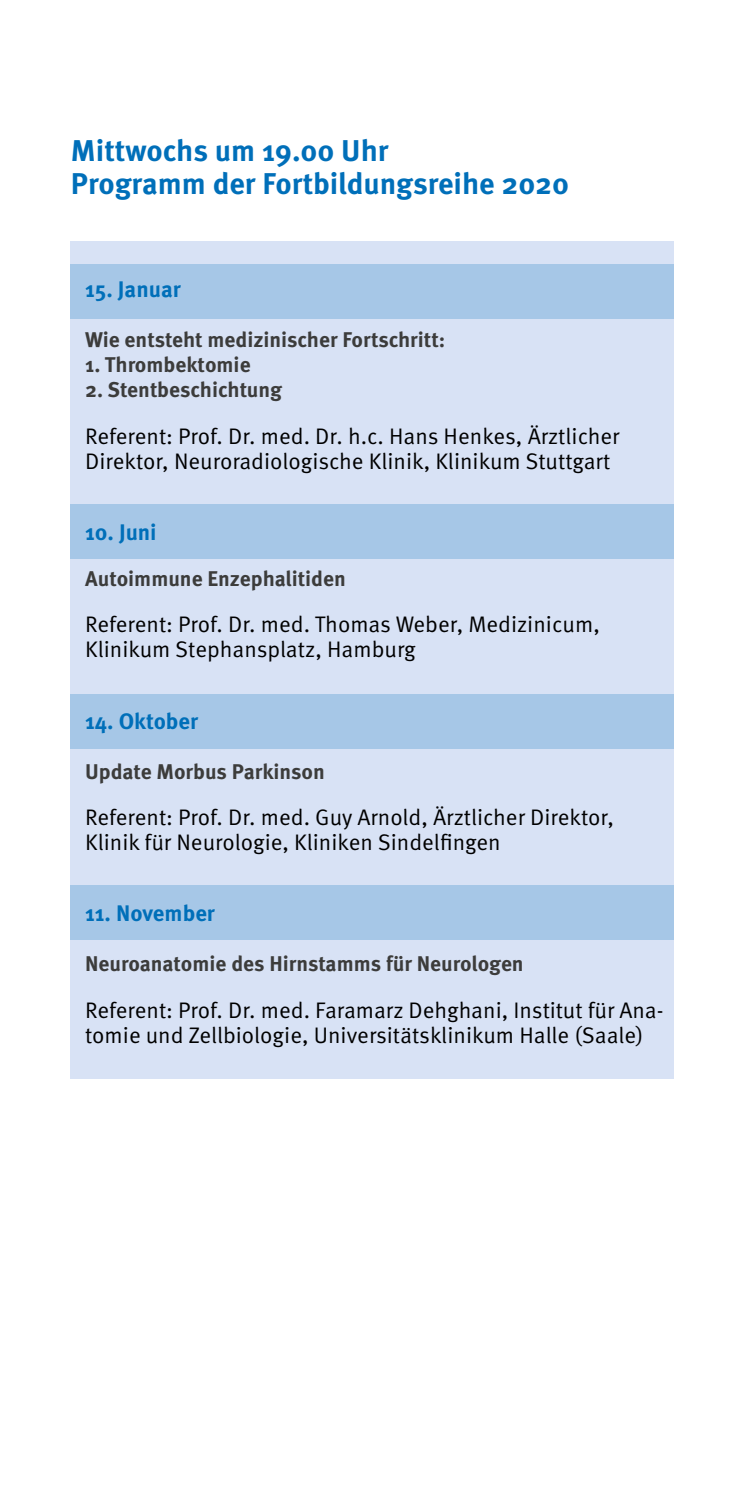
<style>
.page{position:relative;width:745px;height:1489px;background:#fff}
.page>*{position:absolute;margin:0;border:0;box-sizing:border-box;transform-origin:0 0}
.t1{font:700 30px/32.5px "Meta Pro";color:#006fb9}
.t2{font:22.5px/25px "Meta Pro";color:#000}
.t3{font:700 22.5px "Meta Pro";color:#006fb9}
.t4{font:700 21.25px "Meta Pro";color:#3c3c3b}
</style>
<div class="page">
<hr style="left:744px;top:0;width:1px;height:427px;background:#e1e1e1">
<div style="left:71px;top:241px;width:602px;height:837px;background:#d8e2f5"></div>
<div style="left:71px;top:264px;width:602px;height:55px;background:#a6c7e7"></div>
<div style="left:71px;top:504px;width:602px;height:55px;background:#a6c7e7"></div>
<div style="left:71px;top:693px;width:602px;height:55px;background:#a6c7e7"></div>
<div style="left:71px;top:885px;width:602px;height:54px;background:#a6c7e7"></div>
<h1 class="t1" style="left:71px;top:135px;width:499px">Mittwochs um 19.00 Uhr<br>Programm der Fortbildungsreihe 2020</h1>
<p class="t3" style="left:85px;top:275px;width:97px">15. Januar</p>
<p class="t4" style="left:85px;top:326px;width:361px">Wie entsteht medizinischer Fortschritt:</p>
<p class="t4" style="left:85px;top:351px;width:167px">1. Thrombektomie</p>
<p class="t4" style="left:85px;top:376px;width:198px">2. Stentbeschichtung</p>
<p class="t2" style="left:85px;top:423px;width:535px">Referent: Prof. Dr. med. Dr. h.c. Hans Henkes, Ärztlicher<br>Direktor, Neuroradiologische Klinik, Klinikum Stuttgart</p>
<p class="t3" style="left:85px;top:518px;width:73px">10. Juni</p>
<p class="t4" style="left:85px;top:565px;width:262px">Autoimmune Enzephalitiden</p>
<p class="t2" style="left:85px;top:612px;width:516px">Referent: Prof. Dr. med. Thomas Weber, Medizinicum,<br>Klinikum Stephansplatz, Hamburg</p>
<p class="t3" style="left:85px;top:706px;width:115px">14. Oktober</p>
<p class="t4" style="left:85px;top:758px;width:241px">Update Morbus Parkinson</p>
<p class="t2" style="left:85px;top:805px;width:530px">Referent: Prof. Dr. med. Guy Arnold, Ärztlicher Direktor,<br>Klinik für Neurologie, Kliniken Sindelfingen</p>
<p class="t3" style="left:85px;top:899px;width:131px">11. November</p>
<p class="t4" style="left:85px;top:950px;width:440px">Neuroanatomie des Hirnstamms für Neurologen</p>
<p class="t2" style="left:85px;top:997px;width:579px">Referent: Prof. Dr. med. Faramarz Dehghani, Institut für Ana&shy;tomie und Zellbiologie, Universitätsklinikum Halle (Saale)</p>
</div>
